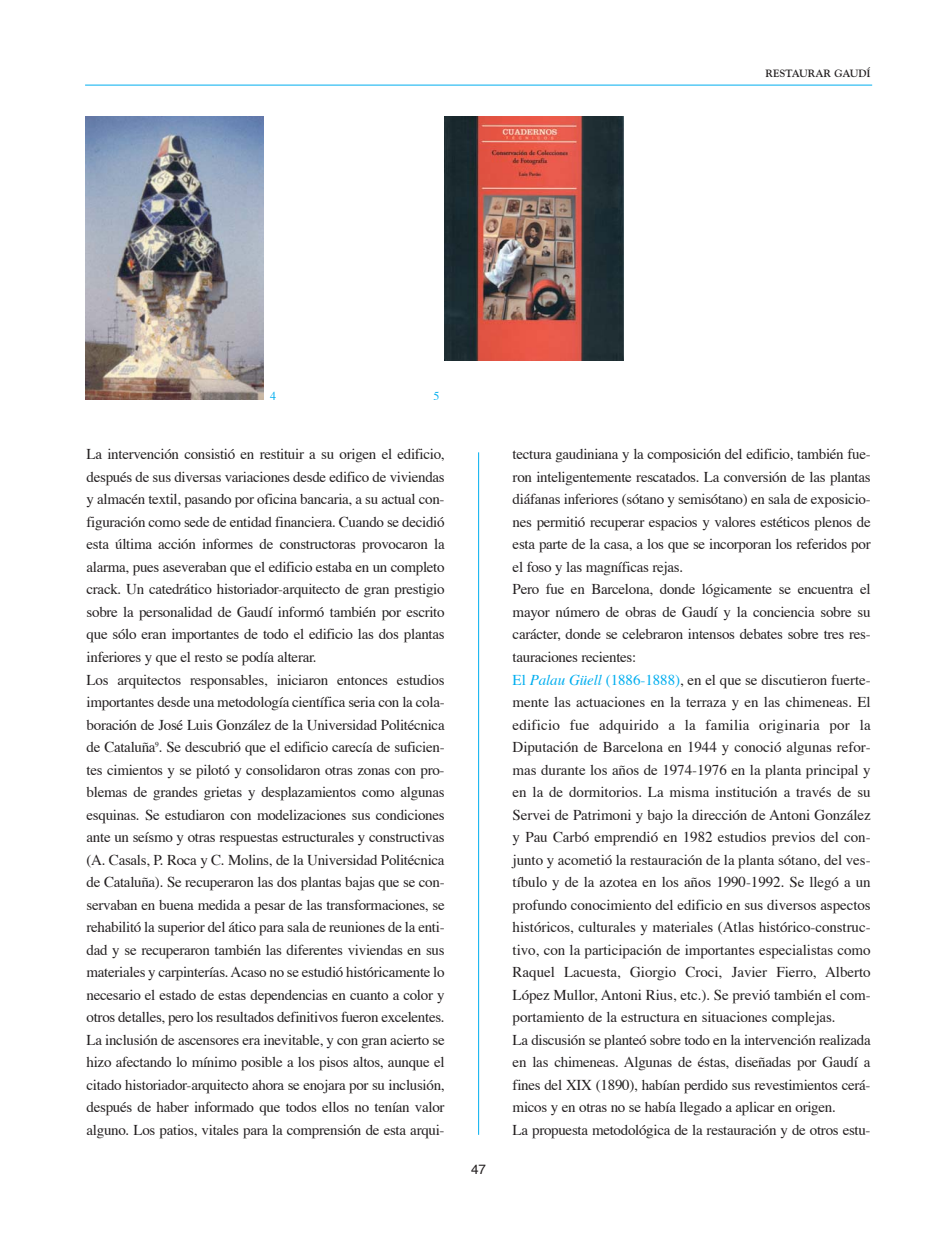
<style>
.page{position:relative;width:936px;height:1234px;background:#fff}
.page>*{position:absolute;margin:0;border:0;box-sizing:border-box;transform-origin:0 0}
.t1{font:15px/22.5px "Times";letter-spacing:-.02em;color:#231f20}
.t2{font:13.5px "Helvetica";color:#231f20}
.t3{font:12px "Times";color:#00aeef}
.t4{font:700 10.5px "Goudy";color:#231f20}
.s1{color:#00aeef}
.s2{font-style:italic;color:#00aeef}
</style>
<div class="page">
<hr style="left:478px;top:452px;width:1px;height:682px;background:#00aeef">
<hr style="left:85px;top:85px;width:787px;height:1px;background:#00aeef">
<img style="left:444px;top:116px;width:179px;height:244px">
<img style="left:85px;top:116px;width:179px;height:284px">
<p class="t3" style="left:270px;top:391px;width:7px">4</p>
<p class="t3" style="left:433px;top:391px;width:7px">5</p>
<p class="t4" style="left:765px;top:69px;width:107px">RESTAURAR GAUDÍ</p>
<p class="t1" style="left:87px;top:444px;width:360px">La intervención consistió en restituir a su origen el edificio, después de sus diversas variaciones desde edifico de viviendas y almacén textil, pasando por oficina bancaria, a su actual con&shy;figuración como sede de entidad financiera. Cuando se decidió esta última acción informes de constructoras provocaron la alarma, pues aseveraban que el edificio estaba en un completo crack. Un catedrático historiador-arquitecto de gran prestigio sobre la personalidad de Gaudí informó también por escrito que sólo eran importantes de todo el edificio las dos plantas inferiores y que el resto se podía alterar.<br>Los arquitectos responsables, iniciaron entonces estudios importantes desde una metodología científica seria con la cola&shy;boración de José Luis González de la Universidad Politécnica de Cataluña<sup>9</sup>. Se descubrió que el edificio carecía de suficien&shy;tes cimientos y se pilotó y consolidaron otras zonas con pro&shy;blemas de grandes grietas y desplazamientos como algunas esquinas. Se estudiaron con modelizaciones sus condiciones ante un seísmo y otras respuestas estructurales y constructivas (A. Casals, P. Roca y C. Molins, de la Universidad Politécnica de Cataluña). Se recuperaron las dos plantas bajas que se con&shy;servaban en buena medida a pesar de las transformaciones, se rehabilitó la superior del ático para sala de reuniones de la enti&shy;dad y se recuperaron también las diferentes viviendas en sus materiales y carpinterías. Acaso no se estudió históricamente lo necesario el estado de estas dependencias en cuanto a color y otros detalles, pero los resultados definitivos fueron excelentes.<br>La inclusión de ascensores era inevitable, y con gran acierto se hizo afectando lo mínimo posible a los pisos altos, aunque el citado historiador-arquitecto ahora se enojara por su inclusión, después de haber informado que todos ellos no tenían valor alguno. Los patios, vitales para la comprensión de esta arqui-</p>
<p class="t1" style="left:512px;top:444px;width:359px">tectura gaudiniana y la composición del edificio, también fue&shy;ron inteligentemente rescatados. La conversión de las plantas diáfanas inferiores (sótano y semisótano) en sala de exposicio&shy;nes permitió recuperar espacios y valores estéticos plenos de esta parte de la casa, a los que se incorporan los referidos por el foso y las magníficas rejas.<br>Pero fue en Barcelona, donde lógicamente se encuentra el mayor número de obras de Gaudí y la conciencia sobre su carácter, donde se celebraron intensos debates sobre tres res&shy;tauraciones recientes:<br><span class="s1">El</span> <span class="s2">Palau Güell</span> <span class="s1">(1886-1888)</span>, en el que se discutieron fuerte&shy;mente las actuaciones en la terraza y en las chimeneas. El edificio fue adquirido a la familia originaria por la Diputación de Barcelona en 1944 y conoció algunas refor&shy;mas durante los años de 1974-1976 en la planta principal y en la de dormitorios. La misma institución a través de su Servei de Patrimoni y bajo la dirección de Antoni González y Pau Carbó emprendió en 1982 estudios previos del con&shy;junto y acometió la restauración de la planta sótano, del ves&shy;tíbulo y de la azotea en los años 1990-1992. Se llegó a un profundo conocimiento del edificio en sus diversos aspectos históricos, culturales y materiales (Atlas histórico-construc&shy;tivo, con la participación de importantes especialistas como Raquel Lacuesta, Giorgio Croci, Javier Fierro, Alberto López Mullor, Antoni Rius, etc.). Se previó también el com&shy;portamiento de la estructura en situaciones complejas.<br>La discusión se planteó sobre todo en la intervención realizada en las chimeneas. Algunas de éstas, diseñadas por Gaudí a fines del XIX (1890), habían perdido sus revestimientos cerá&shy;micos y en otras no se había llegado a aplicar en origen.<br>La propuesta metodológica de la restauración y de otros estu-</p>
<p class="t2" style="left:471px;top:1163px;width:17px">47</p>
</div>
